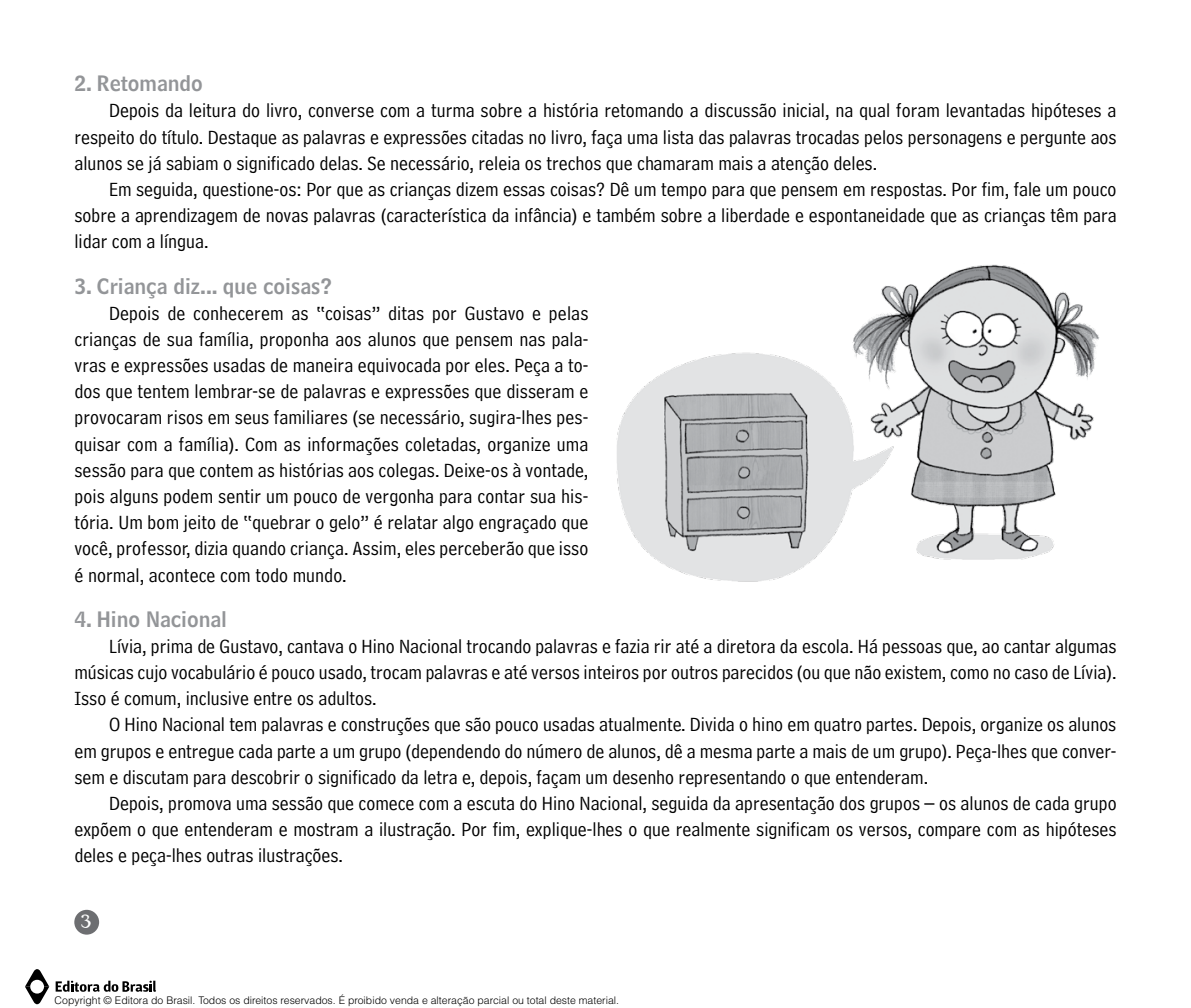
<style>
.page{position:relative;width:1191px;height:1008px;background:#fff}
.page>*{position:absolute;margin:0;border:0;box-sizing:border-box;transform-origin:0 0}
.t1{font:21px "Bell Centennial Name And Number";color:#939598}
.t2{font:21px "Day Dream";color:#fff}
.t3{font:20.12px/26.2px "Bell Centennial Address";color:#000;text-align:justify}
.t4{font:300 10.5px "Helvetica";color:#000}
</style>
<div class="page">
<img style="left:616px;top:264px;width:483px;height:318px">
<div style="left:74px;top:909px;width:25px;height:25px;background:#6d6e71;border-radius:50%"></div>
<svg style="left:56px;top:980px;width:100px;height:11px"></svg>
<svg style="left:25px;top:969px;width:24px;height:35px"></svg>
<p class="t1" style="left:74px;top:70px;width:130px">2. Retomando</p>
<p class="t3" style="left:74px;top:98px;width:1043px;text-indent:35px">Depois da leitura do livro, converse com a turma sobre a história retomando a discussão inicial, na qual foram levantadas hipóteses a respeito do título. Destaque as palavras e expressões citadas no livro, faça uma lista das palavras trocadas pelos personagens e pergunte aos alunos se já sabiam o significado delas. Se necessário, releia os trechos que chamaram mais a atenção deles.</p>
<p class="t3" style="left:74px;top:176px;width:1043px;text-indent:35px">Em seguida, questione-os: Por que as crianças dizem essas coisas? Dê um tempo para que pensem em respostas. Por fim, fale um pouco sobre a aprendizagem de novas palavras (característica da infância) e também sobre a liberdade e espontaneidade que as crianças têm para lidar com a língua.</p>
<p class="t1" style="left:74px;top:272px;width:259px">3. Criança diz... que coisas?</p>
<p class="t3" style="left:74px;top:300px;width:515px;text-indent:35px">Depois de conhecerem as “coisas” ditas por Gustavo e pelas crianças de sua família, proponha aos alunos que pensem nas pala&shy;vras e expressões usadas de maneira equivocada por eles. Peça a to&shy;dos que tentem lembrar-se de palavras e expressões que disseram e provocaram risos em seus familiares (se necessário, sugira-lhes pes&shy;quisar com a família). Com as informações coletadas, organize uma sessão para que contem as histórias aos colegas. Deixe-os à vontade, pois alguns podem sentir um pouco de vergonha para contar sua his&shy;tória. Um bom jeito de “quebrar o gelo” é relatar algo engraçado que você, professor, dizia quando criança. Assim, eles perceberão que isso é normal, acontece com todo mundo.</p>
<p class="t1" style="left:74px;top:605px;width:154px">4. Hino Nacional</p>
<p class="t3" style="left:74px;top:633px;width:1043px;text-indent:35px">Lívia, prima de Gustavo, cantava o Hino Nacional trocando palavras e fazia rir até a diretora da escola. Há pessoas que, ao cantar algumas músicas cujo vocabulário é pouco usado, trocam palavras e até versos inteiros por outros parecidos (ou que não existem, como no caso de Lívia).<br>Isso é comum, inclusive entre os adultos.</p>
<p class="t3" style="left:74px;top:711px;width:1043px;text-indent:35px">O Hino Nacional tem palavras e construções que são pouco usadas atualmente. Divida o hino em quatro partes. Depois, organize os alunos em grupos e entregue cada parte a um grupo (dependendo do número de alunos, dê a mesma parte a mais de um grupo). Peça-lhes que conver&shy;sem e discutam para descobrir o significado da letra e, depois, façam um desenho representando o que entenderam.</p>
<p class="t3" style="left:74px;top:789px;width:1043px;text-indent:35px">Depois, promova uma sessão que comece com a escuta do Hino Nacional, seguida da apresentação dos grupos – os alunos de cada grupo expõem o que entenderam e mostram a ilustração. Por fim, explique-lhes o que realmente significam os versos, compare com as hipóteses deles e peça-lhes outras ilustrações.</p>
<p class="t2" style="left:81px;top:908px;width:12px">3</p>
<p class="t4" style="left:55px;top:993px;width:566px">Copyright © Editora do Brasil. Todos os direitos reservados. É proibido venda e alteração parcial ou total deste material.</p>
</div>
